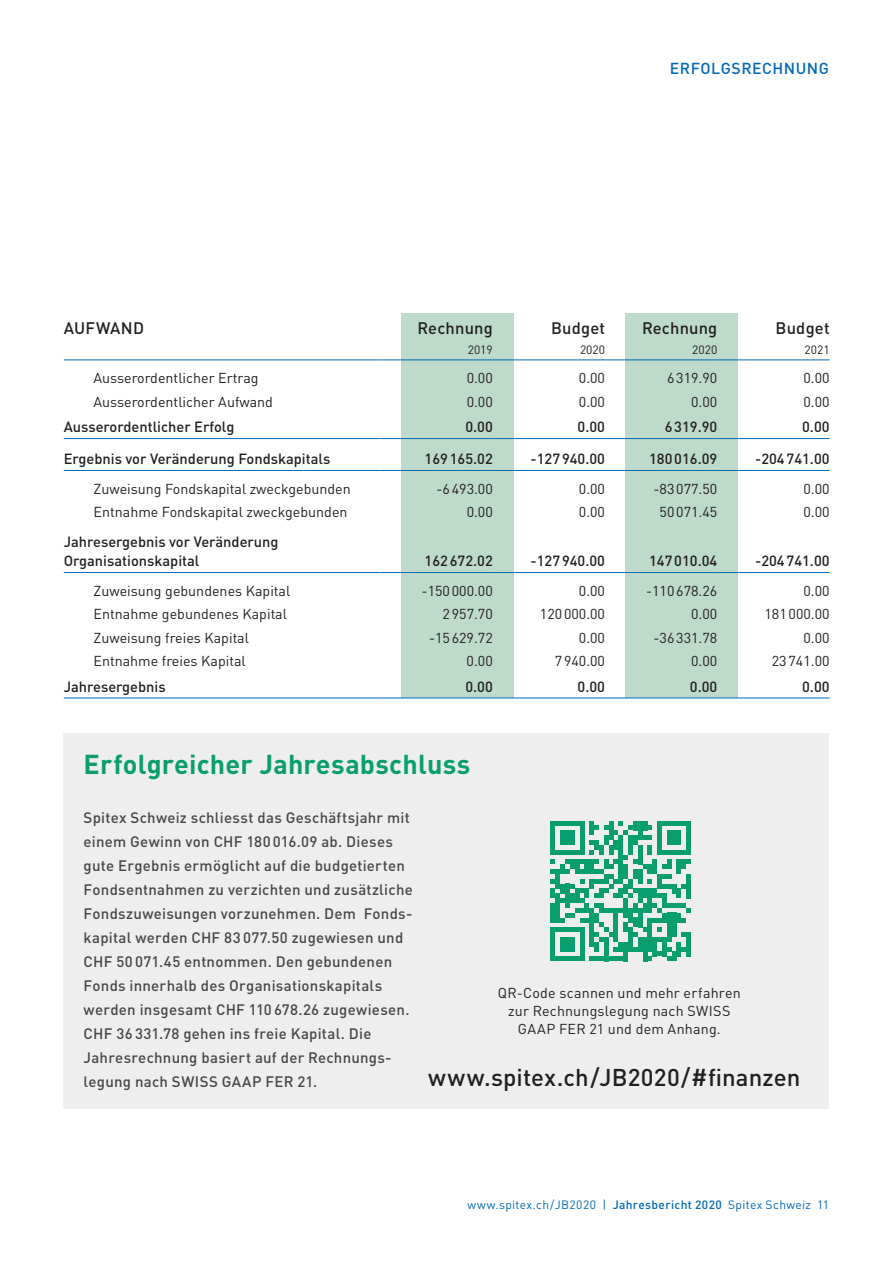
<style>
.page{position:relative;width:893px;height:1263px;background:#fff}
.page>*{position:absolute;margin:0;border:0;box-sizing:border-box;transform-origin:0 0}
.t1{font:700 27px "DIN Pro";letter-spacing:.005em;color:#099e6d}
.t2{font:500 24px "DIN Pro";letter-spacing:.005em;color:#231f20}
.t3{font:500 16.5px "DIN Pro";letter-spacing:.01em;color:#231f20}
.t4{font:500 15.75px "DIN Pro";letter-spacing:.035em;color:#0168b5}
.t5{font:500 15px/24px "DIN Pro";letter-spacing:.015em;color:#464748}
.t6{font:500 14.7px/19.5px "DIN Pro";color:#231f20}
.t7{font:14.25px/18px "DIN Pro";color:#231f20;text-align:center}
.t8{font:12px "DIN Pro";letter-spacing:.03em;color:#0168b5}
.t9{font:12px "DIN Pro";color:#231f20}
.s1{font-weight:500}
</style>
<div class="page">
<div style="left:401px;top:313px;width:112px;height:385px;background:#bddaca"></div>
<div style="left:626px;top:313px;width:112px;height:385px;background:#bddaca"></div>
<div style="left:64px;top:733px;width:765px;height:375px;background:#eeeeef"></div>
<hr style="left:64px;top:359px;width:317px;height:1px;background:#0168b5">
<hr style="left:381px;top:359px;width:112px;height:1px;background:#0168b5">
<hr style="left:493px;top:359px;width:112px;height:1px;background:#0168b5">
<hr style="left:605px;top:359px;width:112px;height:1px;background:#0168b5">
<hr style="left:717px;top:359px;width:113px;height:1px;background:#0168b5">
<hr style="left:64px;top:438px;width:317px;height:1px;background:#0168b5">
<hr style="left:381px;top:438px;width:112px;height:1px;background:#0168b5">
<hr style="left:493px;top:438px;width:112px;height:1px;background:#0168b5">
<hr style="left:605px;top:438px;width:112px;height:1px;background:#0168b5">
<hr style="left:717px;top:438px;width:113px;height:1px;background:#0168b5">
<hr style="left:64px;top:470px;width:317px;height:1px;background:#0168b5">
<hr style="left:381px;top:470px;width:112px;height:1px;background:#0168b5">
<hr style="left:493px;top:470px;width:112px;height:1px;background:#0168b5">
<hr style="left:605px;top:470px;width:112px;height:1px;background:#0168b5">
<hr style="left:717px;top:470px;width:113px;height:1px;background:#0168b5">
<hr style="left:64px;top:698px;width:317px;height:1px;background:#0168b5">
<hr style="left:381px;top:698px;width:112px;height:1px;background:#0168b5">
<hr style="left:493px;top:698px;width:112px;height:1px;background:#0168b5">
<hr style="left:605px;top:698px;width:112px;height:1px;background:#0168b5">
<hr style="left:717px;top:698px;width:113px;height:1px;background:#0168b5">
<hr style="left:64px;top:572px;width:317px;height:1px;background:#0168b5">
<hr style="left:381px;top:572px;width:112px;height:1px;background:#0168b5">
<hr style="left:493px;top:572px;width:112px;height:1px;background:#0168b5">
<hr style="left:605px;top:572px;width:112px;height:1px;background:#0168b5">
<hr style="left:717px;top:572px;width:113px;height:1px;background:#0168b5">
<svg style="left:550px;top:821px;width:141px;height:140px"></svg>
<div style="left:686px;top:932px;width:5px;height:24px;background:#099e6d"></div>
<p class="t4" style="left:670px;top:57px;width:161px">ERFOLGSRECHNUNG</p>
<p class="t3" style="left:64px;top:317px;width:82px">AUFWAND</p>
<p class="t3" style="left:417px;top:317px;width:77px">Rechnung</p>
<p class="t3" style="left:551px;top:317px;width:56px">Budget</p>
<p class="t3" style="left:642px;top:317px;width:77px">Rechnung</p>
<p class="t3" style="left:776px;top:317px;width:56px">Budget</p>
<p class="t9" style="left:468px;top:342px;width:27px">2019</p>
<p class="t9" style="left:580px;top:342px;width:27px">2020</p>
<p class="t9" style="left:692px;top:342px;width:27px">2020</p>
<p class="t9" style="left:804px;top:342px;width:27px">2021</p>
<p class="t7" style="left:94px;top:369px;width:167px">Ausserordentlicher Ertrag</p>
<p class="t7" style="left:467px;top:369px;width:28px">0.00</p>
<p class="t7" style="left:579px;top:369px;width:28px">0.00</p>
<p class="t7" style="left:667px;top:369px;width:52px">6319.90</p>
<p class="t7" style="left:803px;top:369px;width:28px">0.00</p>
<p class="t7" style="left:94px;top:392px;width:181px">Ausserordentlicher Aufwand</p>
<p class="t7" style="left:467px;top:392px;width:28px">0.00</p>
<p class="t7" style="left:579px;top:392px;width:28px">0.00</p>
<p class="t7" style="left:691px;top:392px;width:28px">0.00</p>
<p class="t7" style="left:803px;top:392px;width:28px">0.00</p>
<p class="t6" style="left:64px;top:416px;width:172px">Ausserordentlicher Erfolg</p>
<p class="t6" style="left:465px;top:416px;width:29px">0.00</p>
<p class="t6" style="left:578px;top:416px;width:29px">0.00</p>
<p class="t6" style="left:665px;top:416px;width:54px">6319.90</p>
<p class="t6" style="left:802px;top:416px;width:29px">0.00</p>
<p class="t6" style="left:64px;top:448px;width:268px">Ergebnis vor Veränderung Fondskapitals</p>
<p class="t6" style="left:425px;top:448px;width:70px">169165.02</p>
<p class="t6" style="left:531px;top:448px;width:76px">-127940.00</p>
<p class="t6" style="left:649px;top:448px;width:70px">180016.09</p>
<p class="t6" style="left:755px;top:448px;width:76px">-204741.00</p>
<p class="t7" style="left:94px;top:479px;width:259px">Zuweisung Fondskapital zweckgebunden</p>
<p class="t7" style="left:436px;top:479px;width:58px">-6493.00</p>
<p class="t7" style="left:579px;top:479px;width:28px">0.00</p>
<p class="t7" style="left:654px;top:479px;width:65px">-83077.50</p>
<p class="t7" style="left:803px;top:479px;width:28px">0.00</p>
<p class="t7" style="left:94px;top:503px;width:256px">Entnahme Fondskapital zweckgebunden</p>
<p class="t7" style="left:467px;top:503px;width:28px">0.00</p>
<p class="t7" style="left:579px;top:503px;width:28px">0.00</p>
<p class="t7" style="left:660px;top:503px;width:59px">50071.45</p>
<p class="t7" style="left:803px;top:503px;width:28px">0.00</p>
<p class="t6" style="left:64px;top:531px;width:216px">Jahresergebnis vor Veränderung<br>Organisationskapital</p>
<p class="t6" style="left:425px;top:550px;width:70px">162672.02</p>
<p class="t6" style="left:531px;top:550px;width:76px">-127940.00</p>
<p class="t6" style="left:649px;top:550px;width:70px">147010.04</p>
<p class="t6" style="left:755px;top:550px;width:76px">-204741.00</p>
<p class="t7" style="left:94px;top:581px;width:198px">Zuweisung gebundenes Kapital</p>
<p class="t7" style="left:422px;top:581px;width:73px">-150000.00</p>
<p class="t7" style="left:579px;top:581px;width:28px">0.00</p>
<p class="t7" style="left:646px;top:581px;width:73px">-110678.26</p>
<p class="t7" style="left:803px;top:581px;width:28px">0.00</p>
<p class="t7" style="left:94px;top:605px;width:195px">Entnahme gebundenes Kapital</p>
<p class="t7" style="left:443px;top:605px;width:52px">2957.70</p>
<p class="t7" style="left:540px;top:605px;width:67px">120000.00</p>
<p class="t7" style="left:691px;top:605px;width:28px">0.00</p>
<p class="t7" style="left:764px;top:605px;width:67px">181000.00</p>
<p class="t7" style="left:94px;top:628px;width:157px">Zuweisung freies Kapital</p>
<p class="t7" style="left:429px;top:628px;width:65px">-15629.72</p>
<p class="t7" style="left:579px;top:628px;width:28px">0.00</p>
<p class="t7" style="left:653px;top:628px;width:65px">-36331.78</p>
<p class="t7" style="left:803px;top:628px;width:28px">0.00</p>
<p class="t7" style="left:94px;top:652px;width:154px">Entnahme freies Kapital</p>
<p class="t7" style="left:467px;top:652px;width:28px">0.00</p>
<p class="t7" style="left:555px;top:652px;width:52px">7940.00</p>
<p class="t7" style="left:691px;top:652px;width:28px">0.00</p>
<p class="t7" style="left:772px;top:652px;width:59px">23741.00</p>
<p class="t6" style="left:64px;top:676px;width:103px">Jahresergebnis</p>
<p class="t6" style="left:465px;top:676px;width:29px">0.00</p>
<p class="t6" style="left:578px;top:676px;width:29px">0.00</p>
<p class="t6" style="left:690px;top:676px;width:29px">0.00</p>
<p class="t6" style="left:802px;top:676px;width:29px">0.00</p>
<h1 class="t1" style="left:84px;top:746px;width:388px">Erfolgreicher Jahresabschluss</h1>
<p class="t5" style="left:84px;top:805px;width:331px">Spitex Schweiz schliesst das Geschäftsjahr mit einem Gewinn von CHF 180 016.09 ab. Dieses gute Ergebnis ermöglicht auf die budgetierten Fondsentnahmen zu verzichten und zusätzliche Fondszuweisungen vorzunehmen. Dem Fonds&shy;kapital werden CHF 83 077.50 zugewiesen und CHF 50 071.45 entnommen. Den gebundenen Fonds innerhalb des Organisationskapitals werden insgesamt CHF 110 678.26 zugewiesen.<br>CHF 36 331.78 gehen ins freie Kapital. Die Jahresrechnung basiert auf der Rechnungs&shy;legung nach SWISS GAAP FER 21.</p>
<p class="t7" style="left:498px;top:983px;width:244px">QR-Code scannen und mehr erfahren zur Rechnungslegung nach SWISS<br>GAAP FER 21 und dem Anhang.</p>
<h2 class="t2" style="left:428px;top:1061px;width:374px">www.spitex.ch/JB2020/#finanzen</h2>
<p class="t8" style="left:467px;top:1197px;width:363px">www.spitex.ch/JB2020 | <span class="s1">Jahresbericht 2020</span> Spitex Schweiz 11</p>
</div>
